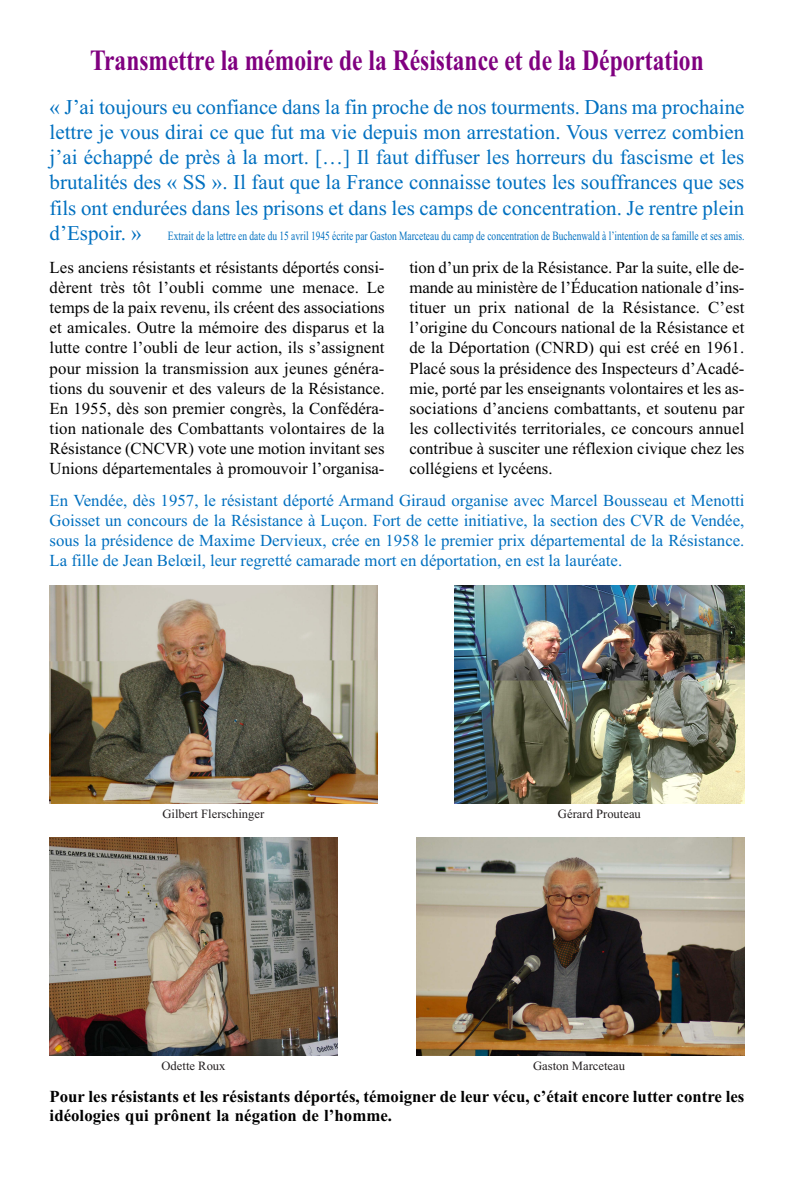
<style>
.page{position:relative;width:794px;height:1191px;background:#fff}
.page>*{position:absolute;margin:0;border:0;box-sizing:border-box;transform-origin:0 0}
.t1{font:700 29.4px "Times New Roman";color:#800080;scale:.8 1}
.t2{font:21px/25.2px "Times New Roman";color:#0070c0;text-align:justify}
.t3{font:16.8px/20.2px "Times New Roman";color:#000;text-align:justify}
.t4{font:16.8px/20.2px "Times New Roman";color:#0070c0;text-align:justify}
.t5{font:700 16.8px/19.1px "Times New Roman";color:#000}
.t6{font:12.6px "Times New Roman";color:#0070c0;scale:.75 1}
.t7{font:12.6px "Times New Roman";color:#231f20}
</style>
<div class="page">
<img style="left:50px;top:585px;width:327px;height:219px">
<img style="left:50px;top:837px;width:287px;height:219px">
<img style="left:454px;top:585px;width:290px;height:219px">
<img style="left:417px;top:837px;width:327px;height:219px">
<p class="t1" style="left:90px;top:50px;width:768px">Transmettre la mémoire de la Résistance et de la Déportation</p>
<p class="t2" style="left:50px;top:96px;width:696px">« J’ai toujours eu confiance dans la fin proche de nos tourments. Dans ma prochaine lettre je vous dirai ce que fut ma vie depuis mon arrestation. Vous verrez combien j’ai échappé de près à la mort. […] Il faut diffuser les horreurs du fascisme et les brutalités des « SS ». Il faut que la France connaisse toutes les souffrances que ses fils ont endurées dans les prisons et dans les camps de concentration. Je rentre plein d’Espoir. »</p>
<p class="t3" style="left:50px;top:258px;width:336px">Les anciens résistants et résistants déportés consi&shy;dèrent très tôt l’oubli comme une menace. Le temps de la paix revenu, ils créent des associations et amicales. Outre la mémoire des disparus et la lutte contre l’oubli de leur action, ils s’assignent pour mission la transmission aux jeunes généra&shy;tions du souvenir et des valeurs de la Résistance.<br>En 1955, dès son premier congrès, la Confédéra&shy;tion nationale des Combattants volontaires de la Résistance (CNCVR) vote une motion invitant ses Unions départementales à promouvoir l’organisa-</p>
<p class="t3" style="left:409px;top:258px;width:336px">tion d’un prix de la Résistance. Par la suite, elle de&shy;mande au ministère de l’Éducation nationale d’ins&shy;tituer un prix national de la Résistance. C’est l’origine du Concours national de la Résistance et de la Déportation (CNRD) qui est créé en 1961.<br>Placé sous la présidence des Inspecteurs d’Acadé&shy;mie, porté par les enseignants volontaires et les as&shy;sociations d’anciens combattants, et soutenu par les collectivités territoriales, ce concours annuel contribue à susciter une réflexion civique chez les collégiens et lycéens.</p>
<p class="t4" style="left:50px;top:492px;width:696px">En Vendée, dès 1957, le résistant déporté Armand Giraud organise avec Marcel Bousseau et Menotti Goisset un concours de la Résistance à Luçon. Fort de cette initiative, la section des CVR de Vendée, sous la présidence de Maxime Dervieux, crée en 1958 le premier prix départemental de la Résistance.<br>La fille de Jean Belœil, leur regretté camarade mort en déportation, en est la lauréate.</p>
<p class="t6" style="left:168px;top:231px;width:770px">Extrait de la lettre en date du 15 avril 1945 écrite par Gaston Marceteau du camp de concentration de Buchenwald à l’intention de sa famille et ses amis.</p>
<p class="t7" style="left:162px;top:809px;width:103px">Gilbert Flerschinger</p>
<p class="t7" style="left:558px;top:809px;width:84px">Gérard Prouteau</p>
<p class="t7" style="left:161px;top:1061px;width:66px">Odette Roux</p>
<p class="t7" style="left:533px;top:1061px;width:94px">Gaston Marceteau</p>
<p class="t5" style="left:50px;top:1088px;width:696px">Pour les résistants et les résistants déportés, témoigner de leur vécu, c’était encore lutter contre les idéologies qui prônent la négation de l’homme.</p>
</div>
